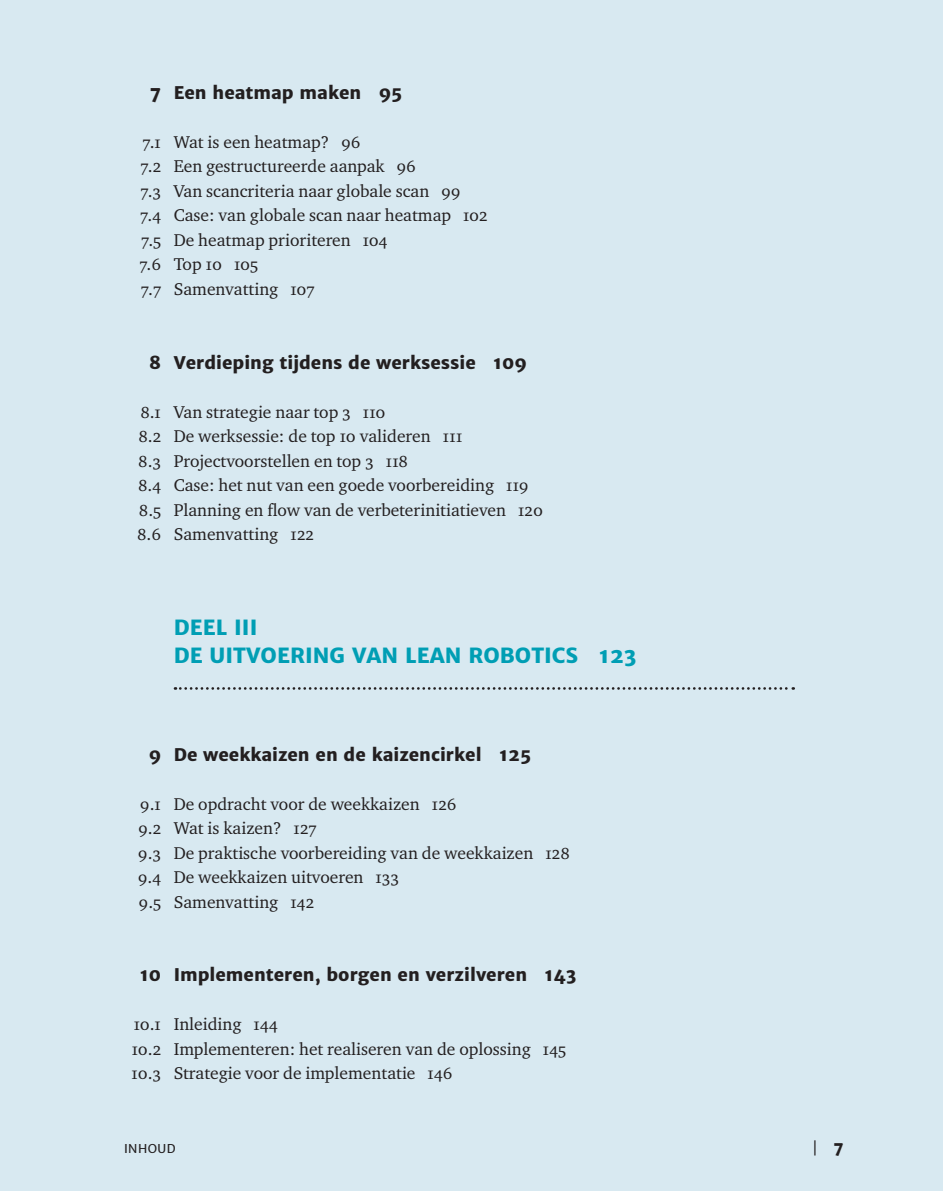
<style>
.page{position:relative;width:943px;height:1191px;background:#fff}
.page>*{position:absolute;margin:0;border:0;box-sizing:border-box;transform-origin:0 0}
.t1{font:800 21px "Merriweather Sans";color:#009eb4}
.t2{font:17.5px/24.5px "Charter ITC Regu OS";color:#231f20}
.t3{font:800 17.5px "Merriweather Sans";color:#231f20}
.t4{font:300 15.75px "Merriweather Sans";color:#231f20}
.t5{font:12.25px "Merriweather Sans";letter-spacing:.035em;color:#231f20}
.s1{font-weight:800}
</style>
<div class="page">
<div style="left:0;top:0;width:942px;height:1191px;background:#d8e9f1"></div>
<svg style="left:175px;top:687px;width:618px;height:2px"></svg>
<p class="t3" style="left:150px;top:81px;width:254px">7 Een heatmap maken 95</p>
<p class="t2" style="left:139px;top:129px;width:350px">7.1 Wat is een heatmap? 96<br>7.2 Een gestructureerde aanpak 96<br>7.3 Van scancriteria naar globale scan 99<br>7.4 Case: van globale scan naar heatmap 102<br>7.5 De heatmap prioriteren 104<br>7.6 Top 10 105<br>7.7 Samenvatting 107</p>
<p class="t3" style="left:149px;top:351px;width:379px">8 Verdieping tijdens de werksessie 109</p>
<p class="t2" style="left:137px;top:399px;width:407px">8.1 Van strategie naar top 3 110<br>8.2 De werksessie: de top 10 valideren 111<br>8.3 Projectvoorstellen en top 3 118<br>8.4 Case: het nut van een goede voorbereiding 119<br>8.5 Planning en flow van de verbeterinitiatieven 120<br>8.6 Samenvatting 122</p>
<p class="t1" style="left:174px;top:613px;width:15px">DEE</p>
<p class="t1" style="left:216px;top:613px;width:26px">L III</p>
<p class="t1" style="left:124px;top:641px;width:21px">DE</p>
<p class="t1" style="left:210px;top:641px;width:29px">UITVOERI</p>
<p class="t1" style="left:313px;top:641px;width:170px">NG VAN LEAN ROBOTI</p>
<p class="t1" style="left:552px;top:641px;width:86px">CS 123</p>
<p class="t3" style="left:149px;top:743px;width:384px">9 De weekkaizen en de kaizencirkel 125</p>
<p class="t2" style="left:138px;top:791px;width:434px">9.1 De opdracht voor de weekkaizen 126<br>9.2 Wat is kaizen? 127<br>9.3 De praktische voorbereiding van de weekkaizen 128<br>9.4 De weekkaizen uitvoeren 133<br>9.5 Samenvatting 142</p>
<p class="t3" style="left:140px;top:963px;width:438px">10 I mplementeren, borgen en verzilveren 143</p>
<p class="t2" style="left:131px;top:1011px;width:436px">10.1 Inleiding 144<br>10.2 Implementeren: het realiseren van de oplossing 145<br>10.3 Strategie voor de implementatie 146</p>
<p class="t5" style="left:124px;top:1140px;width:53px">INHOUD</p>
<p class="t4" style="left:811px;top:1137px;width:33px">| <span class="s1">7</span></p>
</div>
